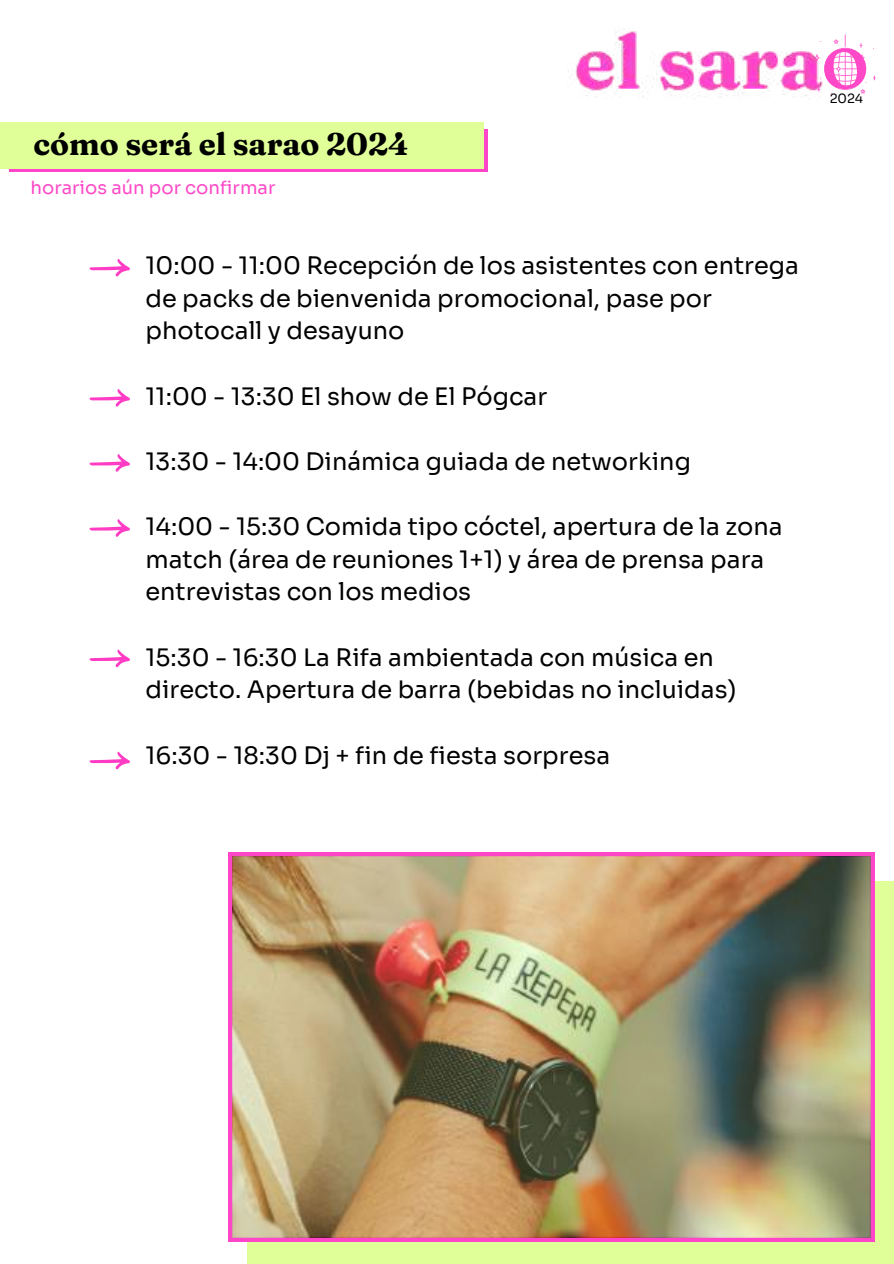
<style>
.page{position:relative;width:894px;height:1264px;background:#fff}
.page>*{position:absolute;margin:0;border:0;box-sizing:border-box;transform-origin:0 0}
.t1{font:82.5px "Fraunces 9 pt";color:#ff48c8}
.t2{font:700 31.2px "Fraunces";color:#000}
.t3{font:24px/32.7px "Sora";color:#000}
.t4{font:18.15px "Sora";color:#ff48c8}
.t5{font:12.75px "Sora";color:#000}
</style>
<div class="page">
<div style="left:9px;top:129px;width:478px;height:43px;background:#ff46c8"></div>
<div style="left:0;top:123px;width:483px;height:46px;background:#e0ff99"></div>
<img style="left:568px;top:31px;width:246px;height:66px">
<svg style="left:814px;top:34px;width:52px;height:60px"></svg>
<div style="left:247px;top:881px;width:645px;height:382px;background:#e0ff99"></div>
<svg style="left:228px;top:852px;width:645px;height:389px;background:#f64dbe"></svg>
<img style="left:232px;top:856px;width:638px;height:381px">
<svg style="left:89px;top:259px;width:41px;height:17px"></svg>
<svg style="left:89px;top:389px;width:41px;height:18px"></svg>
<svg style="left:89px;top:519px;width:41px;height:18px"></svg>
<svg style="left:89px;top:454px;width:41px;height:18px"></svg>
<svg style="left:89px;top:649px;width:41px;height:18px"></svg>
<svg style="left:89px;top:751px;width:41px;height:18px"></svg>
<h2 class="t2" style="left:33px;top:125px;width:376px">cómo será el sarao 2024</h2>
<p class="t4" style="left:30px;top:177px;width:246px">horarios aún por confirmar</p>
<p class="t3" style="left:145px;top:249px;width:654px">10:00 - 11:00 Recepción de los asistentes con entrega de packs de bienvenida promocional, pase por photocall y desayuno</p>
<p class="t3" style="left:145px;top:380px;width:403px">11:00 - 13:30 El show de El Pógcar</p>
<p class="t3" style="left:145px;top:445px;width:547px">13:30 - 14:00 Dinámica guiada de networking</p>
<p class="t3" style="left:145px;top:510px;width:638px">14:00 - 15:30 Comida tipo cóctel, apertura de la zona match (área de reuniones 1+1) y área de prensa para entrevistas con los medios</p>
<p class="t3" style="left:145px;top:641px;width:592px">15:30 - 16:30 La Rifa ambientada con música en directo. Apertura de barra (bebidas no incluidas)</p>
<p class="t3" style="left:145px;top:739px;width:466px">16:30 - 18:30 Dj + fin de fiesta sorpresa</p>
<h1 class="t1" style="left:820px;top:7px;width:50px">o</h1>
<p class="t5" style="left:829px;top:90px;width:35px">2024</p>
</div>
